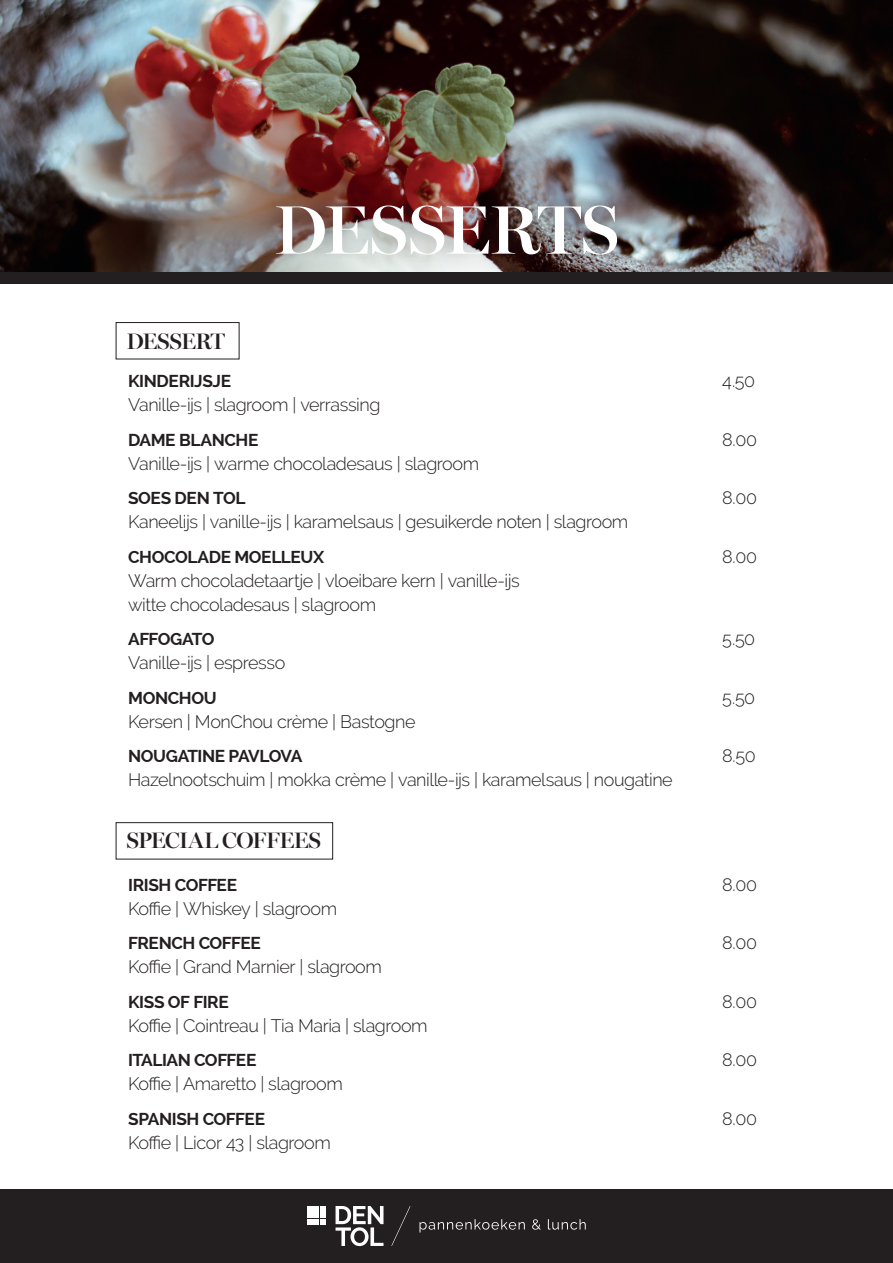
<style>
.page{position:relative;width:893px;height:1263px;background:#fff}
.page>*{position:absolute;margin:0;border:0;box-sizing:border-box;transform-origin:0 0}
.t1{font:600 69px "Miller Banner";letter-spacing:-.005em;color:#fff}
.t2{font:600 22.5px "Miller Banner";letter-spacing:-.02em;color:#231f20}
.t3{font:300 18px/24px "Raleway";letter-spacing:-.025em;color:#231f20}
.t4{font:700 17.25px "Raleway";letter-spacing:-.025em;color:#231f20}
</style>
<div class="page">
<img style="left:0;top:0;width:893px;height:272px">
<div style="left:0;top:1189px;width:893px;height:74px;background:#231f20"></div>
<div style="left:0;top:272px;width:893px;height:12px;background:#231f20"></div>
<div style="left:261px;top:187px;width:375px;height:86px;background:#231f20;opacity:.45"></div>
<svg style="left:391px;top:1206px;width:19px;height:40px"></svg>
<svg style="left:336px;top:1206px;width:47px;height:40px"></svg>
<svg style="left:307px;top:1206px;width:18px;height:18px"></svg>
<svg style="left:420px;top:1219px;width:105px;height:13px"></svg>
<svg style="left:532px;top:1219px;width:9px;height:10px"></svg>
<svg style="left:548px;top:1219px;width:38px;height:10px"></svg>
<div style="left:116px;top:322px;width:124px;height:37px;border:1px solid #231f20"></div>
<div style="left:116px;top:822px;width:217px;height:37px;border:1px solid #231f20"></div>
<p class="t2" style="left:126px;top:328px;width:100px">DESSERT</p>
<h1 class="t1" style="left:274px;top:189px;width:347px">DESSERTS</h1>
<p class="t4" style="left:128px;top:371px;width:104px">KINDERIJSJE</p>
<p class="t3" style="left:722px;top:369px;width:34px">4.50</p>
<p class="t3" style="left:128px;top:393px;width:254px">Vanille-ijs | slagroom | verrassing</p>
<p class="t4" style="left:128px;top:430px;width:132px">DAME BLANCHE</p>
<p class="t3" style="left:722px;top:427px;width:36px">8.00</p>
<p class="t3" style="left:128px;top:451px;width:353px">Vanille-ijs | warme chocoladesaus | slagroom</p>
<p class="t4" style="left:128px;top:488px;width:119px">SOES DEN TOL</p>
<p class="t3" style="left:722px;top:486px;width:36px">8.00</p>
<p class="t3" style="left:128px;top:510px;width:502px">Kaneelijs | vanille-ijs | karamelsaus | gesuikerde noten | slagroom</p>
<p class="t4" style="left:128px;top:547px;width:197px">CHOCOLADE MOELLEUX</p>
<p class="t3" style="left:722px;top:544px;width:36px">8.00</p>
<p class="t3" style="left:128px;top:568px;width:393px">Warm chocoladetaartje | vloeibare kern | vanille-ijs witte chocoladesaus | slagroom</p>
<p class="t4" style="left:128px;top:629px;width:88px">AFFOGATO</p>
<p class="t3" style="left:722px;top:627px;width:35px">5.50</p>
<p class="t3" style="left:128px;top:651px;width:159px">Vanille-ijs | espresso</p>
<p class="t4" style="left:128px;top:688px;width:90px">MONCHOU</p>
<p class="t3" style="left:722px;top:685px;width:35px">5.50</p>
<p class="t3" style="left:128px;top:709px;width:289px">Kersen | MonChou crème | Bastogne</p>
<p class="t4" style="left:128px;top:746px;width:176px">NOUGATINE PAVLOVA</p>
<p class="t3" style="left:722px;top:744px;width:35px">8.50</p>
<p class="t3" style="left:128px;top:768px;width:546px">Hazelnootschuim | mokka crème | vanille-ijs | karamelsaus | nougatine</p>
<p class="t2" style="left:126px;top:827px;width:196px">SPECIAL COFFEES</p>
<p class="t4" style="left:128px;top:875px;width:110px">IRISH COFFEE</p>
<p class="t3" style="left:722px;top:872px;width:36px">8.00</p>
<p class="t3" style="left:128px;top:896px;width:211px">Koffie | Whiskey | slagroom</p>
<p class="t4" style="left:128px;top:933px;width:134px">FRENCH COFFEE</p>
<p class="t3" style="left:722px;top:931px;width:36px">8.00</p>
<p class="t3" style="left:128px;top:955px;width:255px">Koffie | Grand Marnier | slagroom</p>
<p class="t4" style="left:128px;top:992px;width:102px">KISS OF FIRE</p>
<p class="t3" style="left:722px;top:989px;width:36px">8.00</p>
<p class="t3" style="left:128px;top:1013px;width:301px">Koffie | Cointreau | Tia Maria | slagroom</p>
<p class="t4" style="left:128px;top:1050px;width:130px">ITALIAN COFFEE</p>
<p class="t3" style="left:722px;top:1048px;width:36px">8.00</p>
<p class="t3" style="left:128px;top:1072px;width:216px">Koffie | Amaretto | slagroom</p>
<p class="t4" style="left:128px;top:1109px;width:138px">SPANISH COFFEE</p>
<p class="t3" style="left:722px;top:1106px;width:36px">8.00</p>
<p class="t3" style="left:128px;top:1130px;width:204px">Koffie | Licor 43 | slagroom</p>
</div>
